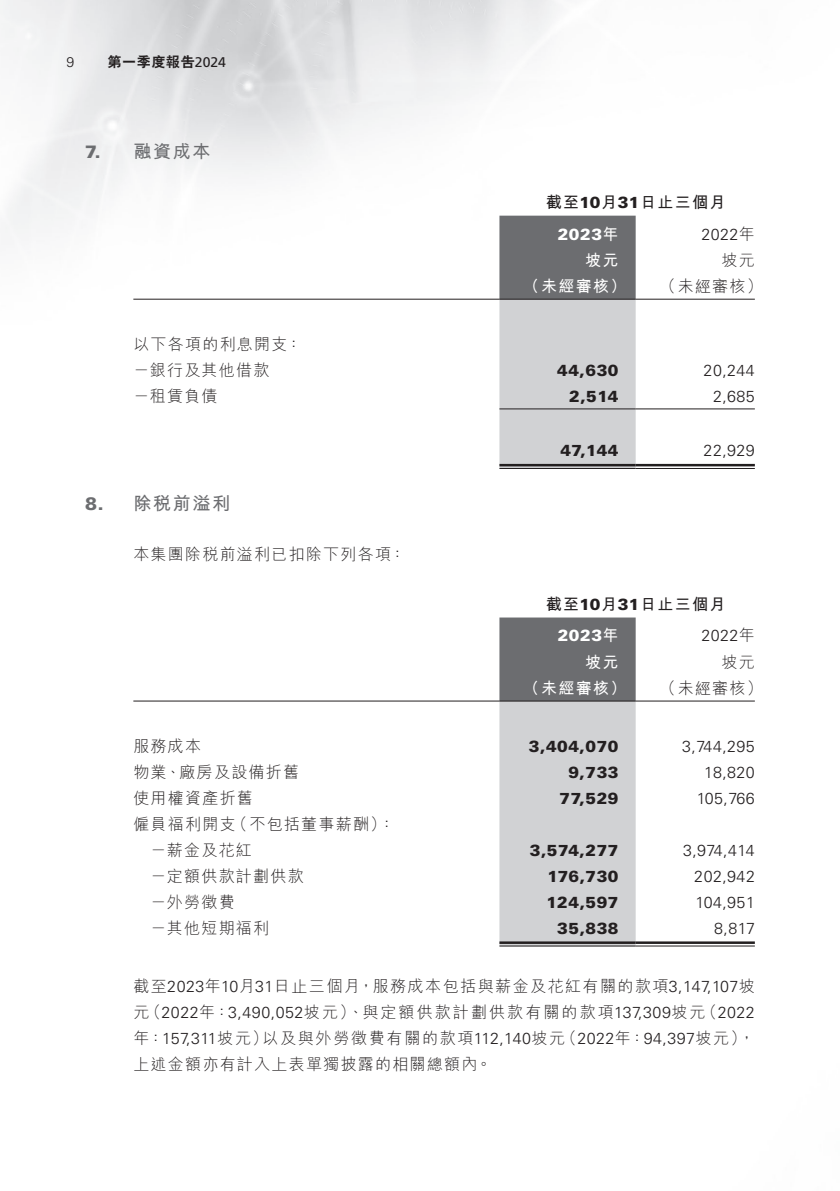
<style>
.page{position:relative;width:840px;height:1191px;background:#fff}
.page>*{position:absolute;margin:0;border:0;box-sizing:border-box;transform-origin:0 0}
.t1{font:700 18px "M Hei HK";letter-spacing:.09em;color:#6c6d70}
.t2{font:300 16px/26px "M Hei HK";letter-spacing:.08em;color:#231f20}
.t3{font:300 16px "Univers LT Std";letter-spacing:.03em;color:#231f20}
.t4{font:900 16px "Univers LT Std";letter-spacing:.035em;color:#231f20}
.t5{font:700 16px "M Hei HK";letter-spacing:.085em;color:#231f20}
.t6{font:700 16px "M Hei HK";letter-spacing:.085em;color:#fff}
.t7{font:900 16px "Univers LT Std";letter-spacing:.035em;color:#fff}
.t8{font:800 14px "C Hei 2 HK";letter-spacing:.05em;color:#231f20}
.t9{font:300 14px "Univers LT Std";color:#231f20}
.s1{font-family:"Frutiger LT Std";font-weight:400}
.s2{font-family:"Univers LT Std";font-weight:900}
.s3{font-family:"M Hei HK";font-weight:700}
.s4{font-family:"M Hei HK"}
.s5{font-family:"Univers LT Std"}
</style>
<div class="page">
<img style="left:0;top:0;width:755px;height:947px">
<svg style="left:499px;top:216px;width:136px;height:252px;background:#b0b1b3"></svg>
<hr style="left:133px;top:299px;width:366px;height:1px;background:#231f20">
<hr style="left:499px;top:299px;width:136px;height:1px;background:#231f20">
<hr style="left:635px;top:299px;width:119px;height:1px;background:#231f20">
<hr style="left:499px;top:408px;width:136px;height:1px;background:#231f20">
<hr style="left:635px;top:408px;width:119px;height:1px;background:#231f20">
<hr style="left:499px;top:464px;width:136px;height:2px;background:#231f20">
<hr style="left:499px;top:468px;width:136px;height:1px;background:#231f20">
<hr style="left:635px;top:464px;width:119px;height:2px;background:#231f20">
<hr style="left:635px;top:468px;width:119px;height:1px;background:#231f20">
<svg style="left:499px;top:617px;width:136px;height:328px;background:#b7b8ba"></svg>
<hr style="left:133px;top:700px;width:366px;height:1px;background:#231f20">
<hr style="left:499px;top:700px;width:136px;height:1px;background:#231f20">
<hr style="left:635px;top:700px;width:119px;height:1px;background:#231f20">
<hr style="left:499px;top:941px;width:136px;height:3px;background:#231f20">
<hr style="left:499px;top:945px;width:136px;height:1px;background:#231f20">
<hr style="left:635px;top:941px;width:119px;height:3px;background:#231f20">
<hr style="left:635px;top:945px;width:119px;height:1px;background:#231f20">
<p class="t9" style="left:67px;top:53px;width:9px">9</p>
<p class="t8" style="left:107px;top:55px;width:120px">第一季度報告<span class="s1">2024</span></p>
<p class="t1" style="left:85px;top:138px;width:127px"><span class="s2">7.</span> 融資成本</p>
<p class="t2" style="left:133px;top:330px;width:170px">以下各項的利息開支：－銀行及其他借款</p>
<p class="t5" style="left:545px;top:190px;width:181px">截至<span class="s2">10</span>月<span class="s2">31</span>日止三個月</p>
<p class="t7" style="left:557px;top:224px;width:62px">2023<span class="s3">年</span></p>
<p class="t3" style="left:701px;top:224px;width:55px">2022<span class="s4">年</span></p>
<p class="t6" style="left:585px;top:248px;width:35px">坡元</p>
<p class="t2" style="left:721px;top:246px;width:35px">坡元</p>
<p class="t6" style="left:522px;top:274px;width:105px">（未經審核）</p>
<p class="t2" style="left:659px;top:272px;width:105px">（未經審核）</p>
<p class="t4" style="left:557px;top:360px;width:63px">44,630</p>
<p class="t3" style="left:703px;top:360px;width:53px">20,244</p>
<p class="t2" style="left:133px;top:382px;width:86px">－租賃負債</p>
<p class="t4" style="left:569px;top:386px;width:51px">2,514</p>
<p class="t3" style="left:712px;top:386px;width:43px">2,685</p>
<p class="t1" style="left:85px;top:490px;width:146px"><span class="s2">8.</span> 除稅前溢利</p>
<p class="t2" style="left:133px;top:541px;width:273px">本集團除稅前溢利已扣除下列各項：</p>
<p class="t4" style="left:560px;top:440px;width:60px">47,144</p>
<p class="t3" style="left:703px;top:441px;width:53px">22,929</p>
<p class="t5" style="left:545px;top:592px;width:181px">截至<span class="s2">10</span>月<span class="s2">31</span>日止三個月</p>
<p class="t7" style="left:557px;top:625px;width:62px">2023<span class="s3">年</span></p>
<p class="t3" style="left:701px;top:626px;width:55px">2022<span class="s4">年</span></p>
<p class="t6" style="left:585px;top:650px;width:35px">坡元</p>
<p class="t2" style="left:721px;top:648px;width:35px">坡元</p>
<p class="t6" style="left:522px;top:676px;width:105px">（未經審核）</p>
<p class="t2" style="left:659px;top:674px;width:105px">（未經審核）</p>
<p class="t2" style="left:133px;top:732px;width:69px">服務成本</p>
<p class="t4" style="left:528px;top:735px;width:91px">3,404,070</p>
<p class="t3" style="left:681px;top:736px;width:74px">3,744,295</p>
<p class="t2" style="left:133px;top:758px;width:167px">物業、廠房及設備折舊</p>
<p class="t4" style="left:568px;top:761px;width:52px">9,733</p>
<p class="t3" style="left:703px;top:762px;width:52px">18,820</p>
<p class="t2" style="left:133px;top:784px;width:121px">使用權資產折舊</p>
<p class="t4" style="left:559px;top:787px;width:60px">77,529</p>
<p class="t3" style="left:696px;top:788px;width:60px">105,766</p>
<p class="t2" style="left:150px;top:810px;width:246px;text-indent:-17px">僱員福利開支（不包括董事薪酬）：－薪金及花紅</p>
<p class="t4" style="left:529px;top:839px;width:90px">3,574,277</p>
<p class="t3" style="left:682px;top:840px;width:73px">3,974,414</p>
<p class="t2" style="left:150px;top:862px;width:155px">－定額供款計劃供款</p>
<p class="t4" style="left:547px;top:865px;width:73px">176,730</p>
<p class="t3" style="left:694px;top:866px;width:62px">202,942</p>
<p class="t2" style="left:150px;top:888px;width:86px">－外勞徵費</p>
<p class="t4" style="left:546px;top:891px;width:74px">124,597</p>
<p class="t3" style="left:695px;top:892px;width:61px">104,951</p>
<p class="t2" style="left:150px;top:914px;width:120px">－其他短期福利</p>
<p class="t4" style="left:557px;top:917px;width:63px">35,838</p>
<p class="t3" style="left:713px;top:918px;width:42px">8,817</p>
<p class="t2" style="left:133px;top:973px;width:622px;text-align:justify">截至<span class="s5">2023</span>年<span class="s5">10</span>月<span class="s5">31</span>日止三個月，服務成本包括與薪金及花紅有關的款項<span class="s5">3,147,107</span>坡元（<span class="s5">2022</span>年：<span class="s5">3,490,052</span>坡元）、與定額供款計劃供款有關的款項<span class="s5">137,309</span>坡元（<span class="s5">2022</span>年：<span class="s5">157,311</span>坡元）以及與外勞徵費有關的款項<span class="s5">112,140</span>坡元（<span class="s5">2022</span>年：<span class="s5">94,397</span>坡元），上述金額亦有計入上表單獨披露的相關總額內。</p>
</div>
